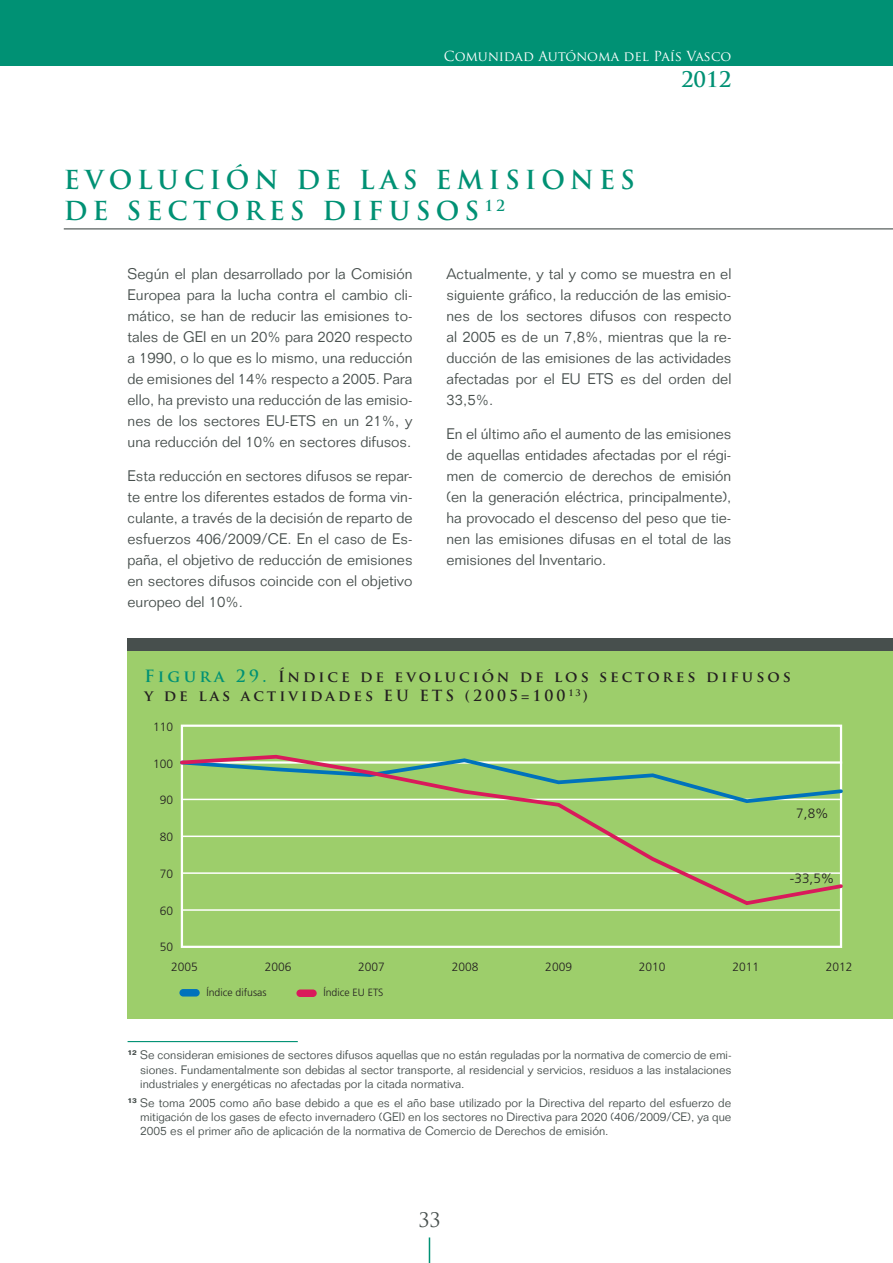
<style>
.page{position:relative;width:893px;height:1263px;background:#fff}
.page>*{position:absolute;margin:0;border:0;box-sizing:border-box;transform-origin:0 0}
.t1{font:700 25.5px/30.6px "Trajan Pro";letter-spacing:.2em;color:#009174}
.t2{font:700 21px "Trajan Pro";color:#009174}
.t3{font:19.5px "Trajan Pro";color:#474f4d}
.t4{font:300 15px/21px "Folio";color:#474f4d;text-align:justify}
.t5{font:700 15px/19.5px "Trajan Pro";letter-spacing:.2em;color:#231f20}
.t6{font:13.5px "Trajan Pro";letter-spacing:-.01em;color:#fff}
.t7{font:300 13.5px "Frutiger";color:#231f20}
.t8{font:300 12px/14.4px "Folio";color:#474f4d;text-align:justify}
.t9{font:300 12px "Frutiger";color:#231f20}
.t10{font:300 10.5px "Frutiger";color:#231f20}
.s1{font-size:16.5px;color:#009174}
</style>
<div class="page">
<svg style="left:429px;top:1237px;width:1px;height:26px"></svg>
<div style="left:0;top:0;width:893px;height:66px;background:#009174"></div>
<hr style="left:0;top:66px;width:1px;height:1125px;background:#474f4d">
<hr style="left:64px;top:228px;width:829px;height:1px;background:#474f4d">
<hr style="left:128px;top:1041px;width:170px;height:1px;background:#009174">
<div style="left:128px;top:644px;width:765px;height:374px;background:#9dce6b"></div>
<div style="left:181px;top:724px;width:661px;height:224px;border:2px solid #fff"></div>
<hr style="left:182px;top:909px;width:659px;height:2px;background:#fff">
<div style="left:296px;top:989px;width:21px;height:8px;background:#d91a5b;border-radius:4px"></div>
<div style="left:179px;top:989px;width:21px;height:7px;background:#0072bc;border-radius:4px"></div>
<svg style="left:180px;top:753px;width:663px;height:154px"></svg>
<div style="left:128px;top:638px;width:765px;height:13px;background:#474f4d"></div>
<p class="t6" style="left:444px;top:48px;width:289px">Comunidad Autónoma del País Vasco</p>
<h2 class="t2" style="left:681px;top:66px;width:52px">2012</h2>
<h1 class="t1" style="left:64px;top:165px;width:573px">E volución de las emisiones de sectores dif usos <sup>12</sup></h1>
<p class="t4" style="left:128px;top:263px;width:286px">Según el plan desarrollado por la Comisión Europea para la lucha contra el cambio cli&shy;mático, se han de reducir las emisiones to&shy;tales de GEI en un 20% para 2020 respecto a 1990, o lo que es lo mismo, una reducción de emisiones del 14% respecto a 2005. Para ello, ha previsto una reducción de las emisio&shy;nes de los sectores EU-ETS en un 21%, y una reducción del 10% en sectores difusos.</p>
<p class="t4" style="left:128px;top:465px;width:286px">Esta reducción en sectores difusos se repar&shy;te entre los diferentes estados de forma vin&shy;culante, a través de la decisión de reparto de esfuerzos 406/2009/CE. En el caso de Es&shy;paña, el objetivo de reducción de emisiones en sectores difusos coincide con el objetivo europeo del 10%.</p>
<p class="t4" style="left:446px;top:263px;width:286px">Actualmente, y tal y como se muestra en el siguiente gráfico, la reducción de las emisio&shy;nes de los sectores difusos con respecto al 2005 es de un 7,8%, mientras que la re&shy;ducción de las emisiones de las actividades afectadas por el EU ETS es del orden del 33,5%.</p>
<p class="t4" style="left:446px;top:423px;width:286px">En el último año el aumento de las emisiones de aquellas entidades afectadas por el régi&shy;men de comercio de derechos de emisión (en la generación eléctrica, principalmente), ha provocado el descenso del peso que tie&shy;nen las emisiones difusas en el total de las emisiones del Inventario.</p>
<p class="t5" style="left:145px;top:666px;width:648px"><span class="s1">Figura 29.</span> Índice de evolución de los sectores difusos y de las actividades EU</p>
<p class="t5" style="left:419px;top:686px;width:12px">ETS</p>
<p class="t5" style="left:465px;top:686px;width:125px">(2005=100 <sup>13</sup>)</p>
<p class="t9" style="left:153px;top:720px;width:22px">110</p>
<p class="t9" style="left:153px;top:757px;width:22px">100</p>
<p class="t9" style="left:160px;top:793px;width:15px">90</p>
<p class="t9" style="left:160px;top:830px;width:15px">80</p>
<p class="t9" style="left:160px;top:867px;width:15px">70</p>
<p class="t9" style="left:160px;top:904px;width:15px">60</p>
<p class="t9" style="left:160px;top:940px;width:15px">50</p>
<p class="t7" style="left:796px;top:806px;width:34px">7,8%</p>
<p class="t7" style="left:790px;top:871px;width:46px">-33,5%</p>
<p class="t9" style="left:171px;top:960px;width:28px">2005</p>
<p class="t9" style="left:265px;top:960px;width:28px">2006</p>
<p class="t9" style="left:358px;top:960px;width:28px">2007</p>
<p class="t9" style="left:452px;top:960px;width:28px">2008</p>
<p class="t9" style="left:545px;top:960px;width:28px">2009</p>
<p class="t9" style="left:639px;top:960px;width:28px">2010</p>
<p class="t9" style="left:732px;top:960px;width:28px">2011</p>
<p class="t9" style="left:826px;top:960px;width:28px">2012</p>
<p class="t10" style="left:206px;top:987px;width:62px">Índice difusas</p>
<p class="t10" style="left:323px;top:987px;width:62px">Índice EU ETS</p>
<p class="t8" style="left:140px;top:1048px;width:593px;text-indent:-13px"><sup>12</sup> Se consideran emisiones de sectores difusos aquellas que no están reguladas por la normativa de comercio de emi&shy;siones. Fundamentalmente son debidas al sector transporte, al residencial y servicios, residuos a las instalaciones industriales y energéticas no afectadas por la citada normativa.</p>
<p class="t8" style="left:140px;top:1095px;width:593px;text-indent:-13px"><sup>13</sup> Se toma 2005 como año base debido a que es el año base utilizado por la Directiva del reparto del esfuerzo de mitigación de los gases de efecto invernadero (GEI) en los sectores no Directiva para 2020 (406/2009/CE), ya que 2005 es el primer año de aplicación de la normativa de Comercio de Derechos de emisión.</p>
<h3 class="t3" style="left:418px;top:1207px;width:24px">33</h3>
</div>
